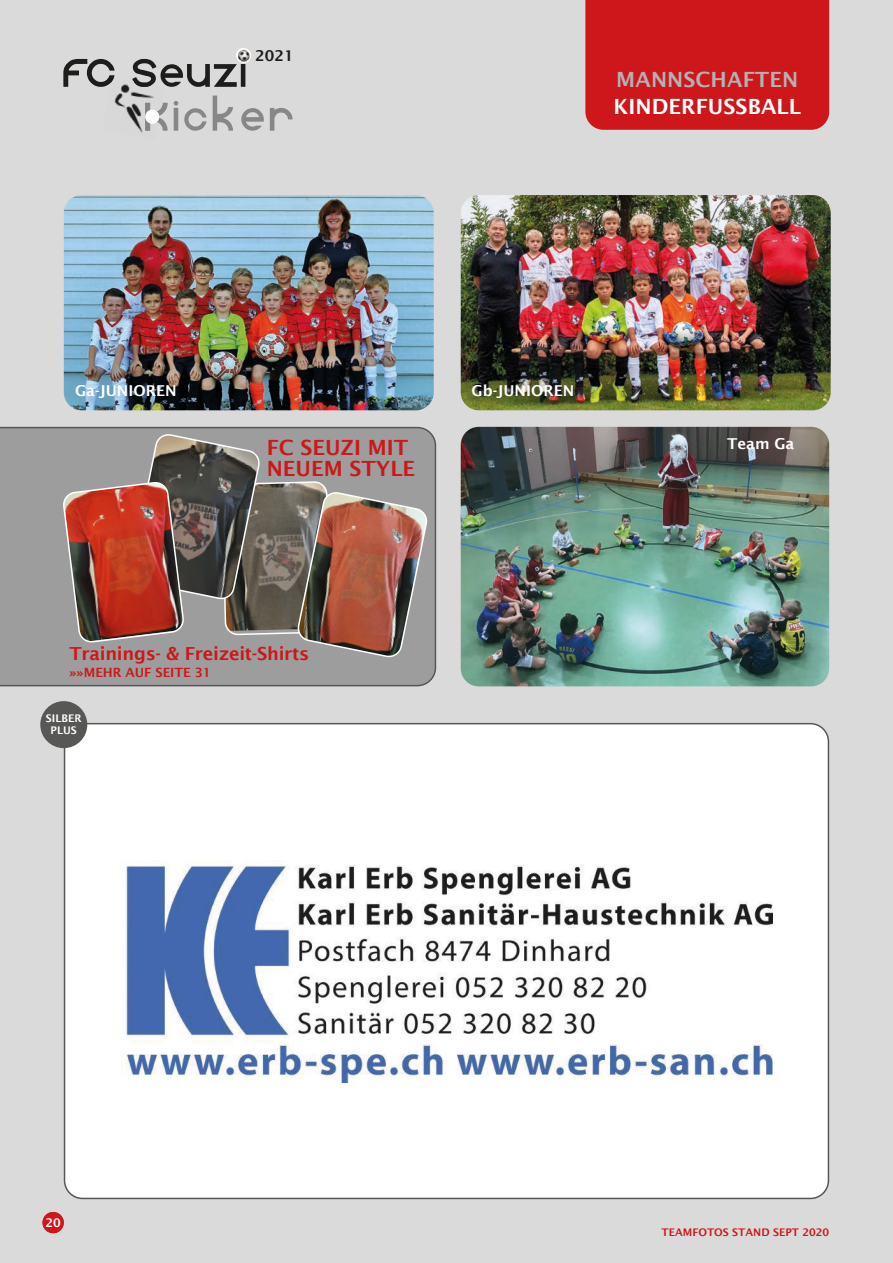
<style>
.page{position:relative;width:893px;height:1263px;background:#dadada}
.page>*{position:absolute;margin:0;border:0;box-sizing:border-box;transform-origin:0 0}
.t1{font:600 21px "Lucida Sans";color:#cd171a}
.t2{font:600 21px "Lucida Sans";letter-spacing:.005em;color:#fff}
.t3{font:600 21px "Lucida Sans";letter-spacing:.005em;color:#b2b2b2}
.t4{font:600 18px "Lucida Sans";letter-spacing:-.015em;color:#cd171a}
.t5{font:600 15px "Lucida Sans";color:#fff}
.t6{font:600 15px "Lucida Sans";color:#1d1d1b}
.t7{font:600 12.75px "Lucida Sans";letter-spacing:-.005em;color:#cd171a}
.t8{font:600 12px "Lucida Sans";color:#fff}
.t9{font:600 10.5px "Lucida Sans";color:#cd171a}
.t10{font:600 10.5px/12px "Lucida Sans";color:#fff;text-align:center}
</style>
<div class="page">
<div style="left:0;top:427px;width:436px;height:259px;background:#9d9d9d"></div>
<div style="left:585px;top:0;width:244px;height:130px;background:#cd171a"></div>
<div style="left:43px;top:1212px;width:21px;height:21px;background:#cd171a;border-radius:50%"></div>
<img style="left:64px;top:195px;width:370px;height:215px">
<img style="left:461px;top:195px;width:370px;height:215px">
<img style="left:461px;top:427px;width:368px;height:259px">
<div style="left:65px;top:724px;width:763px;height:474px;background:#fff;border-radius:18px"></div>
<img style="left:121px;top:860px;width:652px;height:222px">
<div style="left:40px;top:701px;width:47px;height:47px;background:#575756;border-radius:50%"></div>
<svg style="left:164px;top:103px;width:4px;height:28px"></svg>
<svg style="left:174px;top:101px;width:4px;height:30px"></svg>
<svg style="left:184px;top:108px;width:23px;height:23px"></svg>
<svg style="left:213px;top:96px;width:20px;height:35px"></svg>
<svg style="left:241px;top:108px;width:23px;height:23px"></svg>
<svg style="left:270px;top:108px;width:23px;height:23px"></svg>
<svg style="left:132px;top:59px;width:113px;height:28px"></svg>
<img style="left:114px;top:78px;width:50px;height:55px">
<img style="left:145px;top:103px;width:15px;height:28px">
<svg style="left:63px;top:59px;width:52px;height:28px"></svg>
<img style="left:133px;top:81px;width:19px;height:6px">
<div style="left:145px;top:110px;width:14px;height:14px;background:#fff;border-radius:50%"></div>
<img style="left:237px;top:49px;width:14px;height:14px">
<img style="left:63px;top:433px;width:366px;height:226px">
<p class="t6" style="left:255px;top:47px;width:40px">2021</p>
<h1 class="t3" style="left:616px;top:67px;width:184px">MANNSCHAFTEN</h1>
<h1 class="t2" style="left:613px;top:95px;width:189px">KINDERFUSSBALL</h1>
<p class="t5" style="left:75px;top:382px;width:103px">Ga-JUNIOREN</p>
<p class="t5" style="left:472px;top:382px;width:104px">Gb-JUNIOREN</p>
<h1 class="t1" style="left:267px;top:435px;width:143px">FC SEUZI MIT</h1>
<p class="t5" style="left:727px;top:435px;width:69px">Team Ga</p>
<h1 class="t1" style="left:267px;top:456px;width:150px">NEUEM STYLE</h1>
<p class="t4" style="left:69px;top:644px;width:241px">Trainings- &amp; Freizeit-Shirts</p>
<p class="t7" style="left:69px;top:665px;width:143px">»»MEHR AUF SEITE 31</p>
<p class="t10" style="left:46px;top:712px;width:37px">SILBER<br>PLUS</p>
<p class="t8" style="left:46px;top:1216px;width:17px">20</p>
<p class="t9" style="left:662px;top:1226px;width:169px">TEAMFOTOS STAND SEPT 2020</p>
</div>
